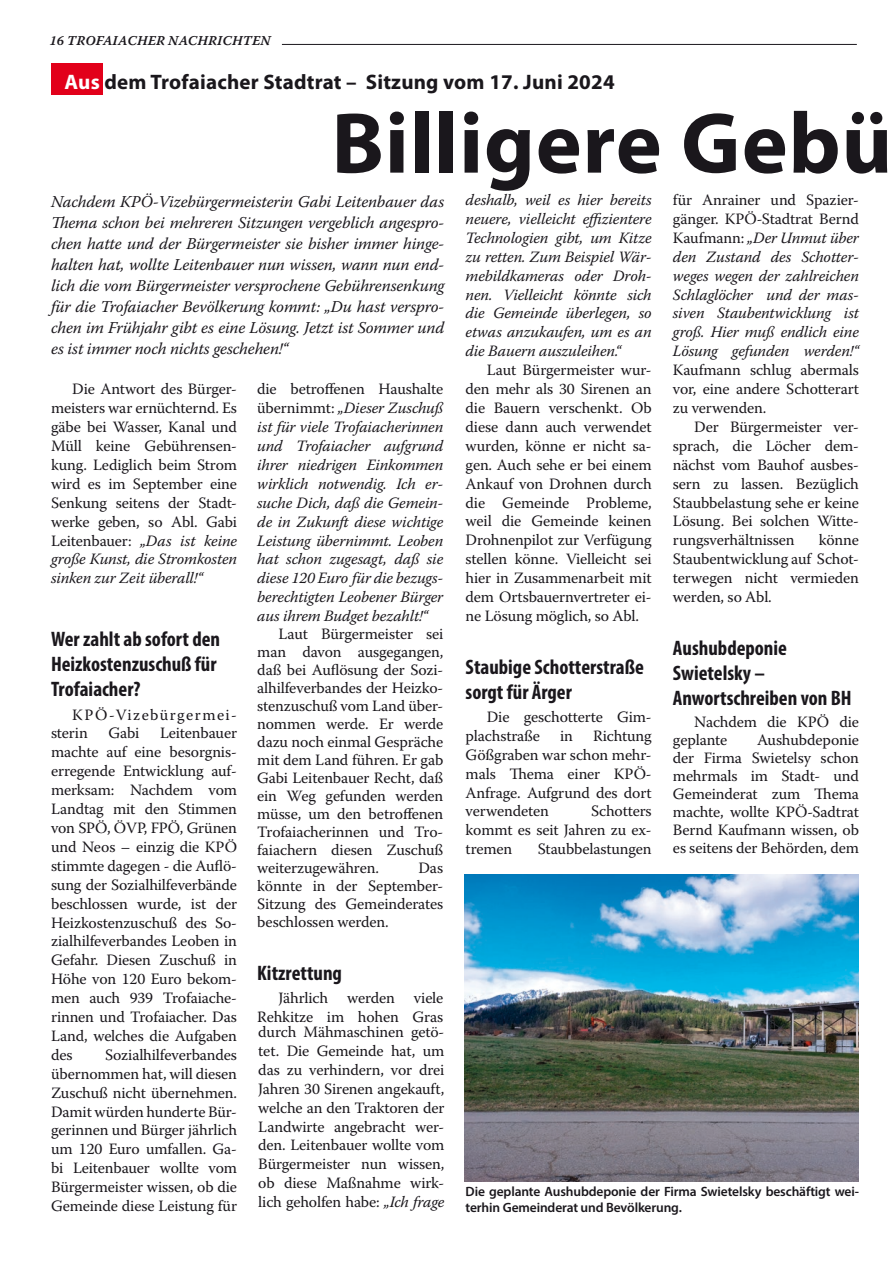
<style>
.page{position:relative;width:893px;height:1263px;background:#fff}
.page>*{position:absolute;margin:0;border:0;box-sizing:border-box;transform-origin:0 0}
.Titel_2{font:700 87px "Myriad Pro";letter-spacing:.01em;color:#1a171c}
.zwitit{font:700 condensed 21px/25.2px "Myriad Pro";color:#1a171c}
.Titel_2-2{font:700 21px "Myriad Pro";letter-spacing:.01em;color:#1a171c}
.vorspann{font:italic 16.5px/21px "Warnock Pro";letter-spacing:-.01em;color:#1a171c;text-align:justify}
.swt-twxt{font:15.75px/18.9px "Warnock Pro";letter-spacing:-.01em;color:#1a171c;text-align:justify}
.swt-twxt-2{font:italic 15.75px/18.9px "Warnock Pro";letter-spacing:-.01em;color:#1a171c;text-align:justify}
.swt-twxt-3{font:15.75px/18.9px "Warnock Pro";letter-spacing:.09em;color:#1a171c}
.Bildtext{font:600 13.5px/16.2px "Myriad Pro";letter-spacing:-.01em;color:#1a171c}
.t1{font:13.5px "Warnock Pro Semibold It Capt";letter-spacing:.01em;color:#1a171c}
.s1{color:#fff}
.s2{font-style:normal}
.s3{font-style:italic}
</style>
<div class="page">
<hr style="left:282px;top:44px;width:575px;height:1px;background:#1a171c">
<div style="left:51px;top:64px;width:52px;height:31px;background:#e2001a"></div>
<img style="left:465px;top:874px;width:394px;height:307px">
<p class="t1" style="left:50px;top:32px;width:222px">16 TROFAIACHER NACHRICHTEN</p>
<p class="Titel_2-2" style="left:65px;top:69px;width:552px"><span class="s1">Aus</span> dem Trofaiacher Stadtrat – Sitzung vom 17. Juni 2024</p>
<p class="Titel_2" style="left:331px;top:87px;width:562px">Billigere Gebü</p>
<p class="vorspann" style="left:51px;top:190px;width:395px">Nachdem KPÖ-Vizebürgermeisterin Gabi Leitenbauer das Thema schon bei mehreren Sitzungen vergeblich angespro&shy;chen hatte und der Bürgermeister sie bisher immer hinge&shy;halten hat, wollte Leitenbauer nun wissen, wann nun end&shy;lich die vom Bürgermeister versprochene Gebührensenkung für die Trofaiacher Bevölkerung kommt: „Du hast verspro&shy;chen im Frühjahr gibt es eine Lösung. Jetzt ist Sommer und es ist immer noch nichts geschehen!“</p>
<p class="swt-twxt-2" style="left:257px;top:379px;width:188px"><span class="s2">die betroffenen Haushalte übernimmt:</span> „Dieser Zuschuß ist für viele Trofaiacherinnen und Trofaiacher aufgrund ihrer niedrigen Einkommen wirklich notwendig. Ich er&shy;suche Dich, daß die Gemein&shy;de in Zukunft diese wichtige Leistung übernimmt. Leoben hat schon zugesagt, daß sie diese 120 Euro für die bezugs&shy;berechtigten Leobener Bürger aus ihrem Budget bezahlt!“</p>
<p class="swt-twxt" style="left:257px;top:625px;width:188px;line-height:18px;text-indent:21px">Laut Bürgermeister sei man davon ausgegangen, daß bei Auflösung der Sozi&shy;alhilfeverbandes der Heizko&shy;stenzuschuß vom Land über&shy;nommen werde. Er werde dazu noch einmal Gespräche mit dem Land führen. Er gab Gabi Leitenbauer Recht, daß ein Weg gefunden werden müsse, um den betroffenen Trofaiacherinnen und Tro&shy;faiachern diesen Zuschuß weiterzugewähren.</p>
<p class="swt-twxt" style="left:51px;top:379px;width:188px;text-indent:21px">Die Antwort des Bürger&shy;meisters war ernüchternd. Es gäbe bei Wasser, Kanal und Müll keine Gebührensen&shy;kung. Lediglich beim Strom wird es im September eine Senkung seitens der Stadt&shy;werke geben, so Abl. Gabi Leitenbauer: <span class="s3">„Das ist keine große Kunst, die Stromkosten sinken zur Zeit überall!“</span></p>
<p class="zwitit" style="left:51px;top:626px;width:171px">Wer zahlt ab sofort den<br>Heizkostenzuschuß für<br>Trofaiacher?</p>
<p class="swt-twxt-3" style="left:51px;top:705px;width:188px;text-indent:21px">KPÖ-Vizebürgermei&shy;sterin</p>
<p class="swt-twxt" style="left:51px;top:724px;width:188px;text-indent:109px">Leitenbauer machte auf eine besorgnis&shy;erregende Entwicklung auf&shy;merksam: Nachdem vom Landtag mit den Stimmen von SPÖ, ÖVP, FPÖ, Grünen und Neos – einzig die KPÖ stimmte dagegen - die Auflö&shy;sung der Sozialhilfeverbände beschlossen wurde, ist der Heizkostenzuschuß des So&shy;zialhilfeverbandes Leoben in Gefahr. Diesen Zuschuß in Höhe von 120 Euro bekom&shy;men auch 939 Trofaiache&shy;rinnen und Trofaiacher. Das Land, welches die Aufgaben des</p>
<p class="swt-twxt" style="left:108px;top:724px;width:32px">Gabi</p>
<p class="swt-twxt" style="left:257px;top:859px;width:188px;line-height:18px;text-indent:161px">Das könnte in der September-Sitzung des Gemeinderates beschlossen werden.</p>
<p class="zwitit" style="left:257px;top:960px;width:86px">Kitzrettung</p>
<p class="swt-twxt" style="left:257px;top:988px;width:188px;text-align:right">Jährlich werden viele<br>Rehkitze im hohen Gras</p>
<p class="swt-twxt" style="left:258px;top:1022px;width:188px">durch Mähmaschinen getö&shy;tet. Die Gemeinde hat, um das zu verhindern, vor drei Jahren 30 Sirenen angekauft, welche an den Traktoren der Landwirte angebracht wer&shy;den. Leitenbauer wollte vom Bürgermeister nun wissen, ob diese Maßnahme wirk&shy;lich geholfen habe: <span class="s3">„Ich frage</span></p>
<p class="swt-twxt" style="left:51px;top:1045px;width:188px;text-indent:54px">Sozialhilfeverbandes übernommen hat, will diesen Zuschuß nicht übernehmen.<br>Damit würden hunderte Bür&shy;gerinnen und Bürger jährlich um 120 Euro umfallen. Ga&shy;bi Leitenbauer wollte vom Bürgermeister wissen, ob die Gemeinde diese Leistung für</p>
<p class="swt-twxt-2" style="left:466px;top:190px;width:188px">deshalb, weil es hier bereits neuere, vielleicht effizientere Technologien gibt, um Kitze zu retten. Zum Beispiel Wär&shy;mebildkameras oder Droh&shy;nen. Vielleicht könnte sich die Gemeinde überlegen, so etwas anzukaufen, um es an die Bauern auszuleihen.“</p>
<p class="swt-twxt" style="left:466px;top:360px;width:188px;text-indent:21px">Laut Bürgermeister wur&shy;den mehr als 30 Sirenen an die Bauern verschenkt. Ob diese dann auch verwendet wurden, könne er nicht sa&shy;gen. Auch sehe er bei einem Ankauf von Drohnen durch die Gemeinde Probleme, weil die Gemeinde keinen Drohnenpilot zur Verfügung stellen könne. Vielleicht sei hier in Zusammenarbeit mit dem Ortsbauernvertreter ei&shy;ne Lösung möglich, so Abl.</p>
<p class="zwitit" style="left:466px;top:653px;width:180px">Staubige Schotterstraße sorgt für Ärger</p>
<p class="swt-twxt" style="left:466px;top:707px;width:188px;text-indent:21px">Die geschotterte Gim&shy;plachstraße</p>
<p class="swt-twxt" style="left:466px;top:726px;width:188px;text-indent:127px">Richtung Gößgraben war schon mehr&shy;mals Thema einer KPÖ-Anfrage. Aufgrund des dort verwendeten</p>
<p class="swt-twxt" style="left:560px;top:726px;width:14px">in</p>
<p class="swt-twxt" style="left:466px;top:801px;width:188px;text-indent:125px">Schotters kommt es seit Jahren zu ex&shy;tremen</p>
<p class="swt-twxt" style="left:538px;top:839px;width:115px">Staubbelastungen</p>
<p class="swt-twxt-2" style="left:673px;top:190px;width:188px"><span class="s2">für Anrainer und Spazier&shy;gänger. KPÖ-Stadtrat Bernd Kaufmann:</span> „Der Unmut über den Zustand des Schotter&shy;weges wegen der zahlreichen Schlaglöcher und der mas&shy;siven Staubentwicklung ist groß. Hier muß endlich eine Lösung gefunden werden!“ <span class="s2">Kaufmann schlug abermals vor, eine andere Schotterart zu verwenden.</span></p>
<p class="swt-twxt" style="left:673px;top:417px;width:188px;text-indent:21px">Der Bürgermeister ver&shy;sprach, die Löcher dem&shy;nächst vom Bauhof ausbes&shy;sern zu lassen. Bezüglich Staubbelastung sehe er keine Lösung. Bei solchen Witte&shy;rungsverhältnissen</p>
<p class="swt-twxt" style="left:673px;top:530px;width:188px;text-indent:146px">könne Staubentwicklung auf Schot&shy;terwegen nicht vermieden werden, so Abl.</p>
<p class="zwitit" style="left:673px;top:635px;width:180px">Aushubdeponie<br>Swietelsky –<br>Anwortschreiben von BH</p>
<p class="swt-twxt" style="left:673px;top:713px;width:188px;line-height:18px;text-indent:21px">Nachdem die KPÖ die geplante</p>
<p class="swt-twxt" style="left:673px;top:731px;width:188px;line-height:18px;text-indent:84px">Aushubdeponie der Firma Swietelsy schon mehrmals im Stadt- und Gemeinderat zum Thema machte, wollte KPÖ-Sadtrat Bernd Kaufmann wissen, ob es seitens der Behörden, dem</p>
<p class="Bildtext" style="left:466px;top:1183px;width:395px">Die geplante Aushubdeponie der Firma Swietelsky beschäftigt wei&shy;terhin Gemeinderat und Bevölkerung.</p>
</div>
